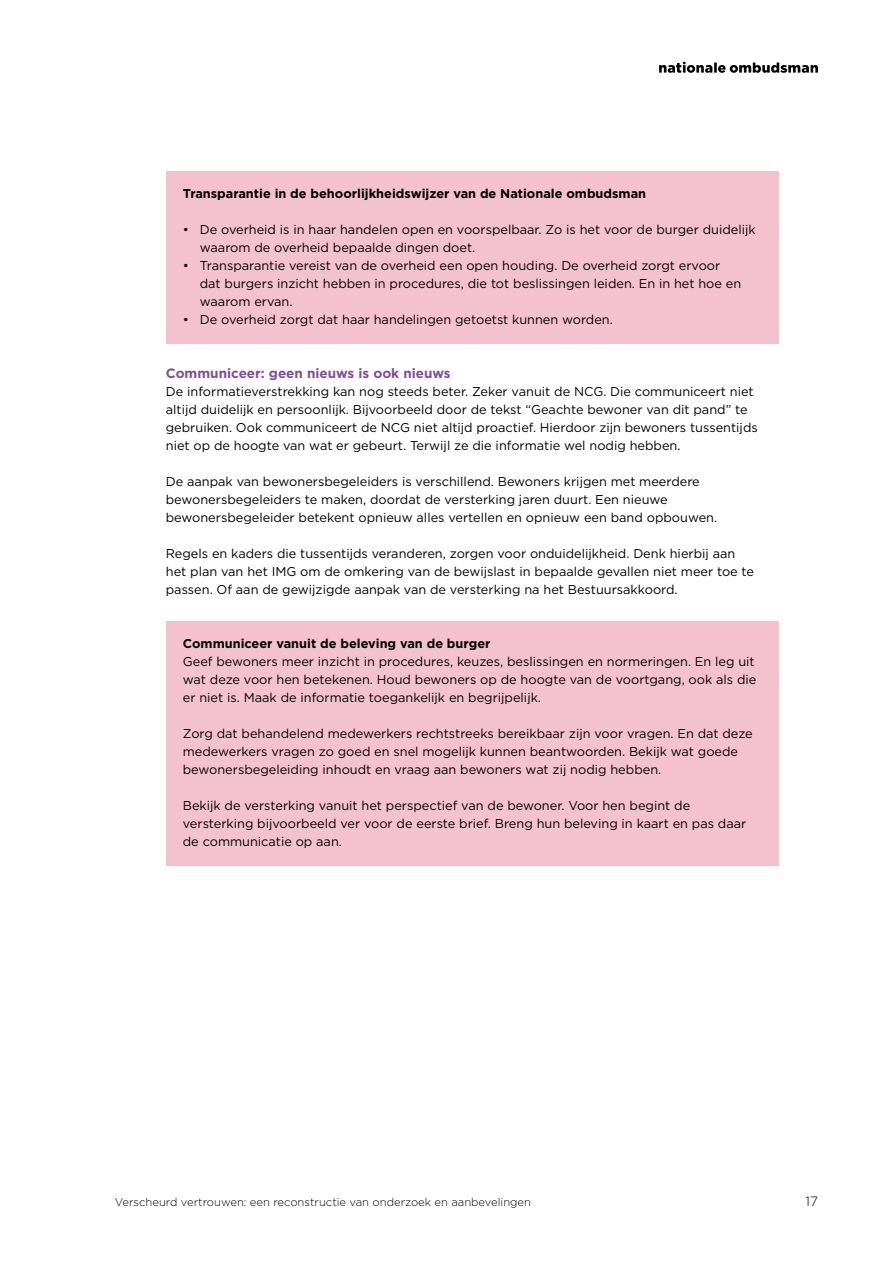
<style>
.page{position:relative;width:893px;height:1263px;background:#fff}
.page>*{position:absolute;margin:0;border:0;box-sizing:border-box;transform-origin:0 0}
.H3_Paragraafkop{font:700 13.5px "Gotham";color:#814d99}
.t1{font:300 13.5px "Gotham";color:#000}
.P_Broodtekst{font:12.75px/18px "Gotham";color:#000}
.Kader_bw_lichtroze{font:12.75px/18px "Gotham";color:#000}
.Kader_bw_lichtroze-2{font:700 12.75px "Gotham";color:#000}
.t2{font:300 11.25px "Gotham";color:#000}
</style>
<div class="page">
<svg style="left:659px;top:62px;width:159px;height:11px"></svg>
<div style="left:166px;top:171px;width:612px;height:47px;background:#f4c2ce"></div>
<div style="left:166px;top:207px;width:612px;height:65px;background:#f4c2ce"></div>
<div style="left:166px;top:243px;width:612px;height:83px;background:#f4c2ce"></div>
<div style="left:166px;top:297px;width:612px;height:47px;background:#f4c2ce"></div>
<div style="left:166px;top:621px;width:612px;height:47px;background:#f4c2ce"></div>
<div style="left:166px;top:639px;width:612px;height:83px;background:#f4c2ce"></div>
<div style="left:166px;top:711px;width:612px;height:83px;background:#f4c2ce"></div>
<div style="left:166px;top:783px;width:612px;height:83px;background:#f4c2ce"></div>
<p class="Kader_bw_lichtroze-2" style="left:183px;top:185px;width:465px">Transparantie in de behoorlijkheidswijzer van de Nationale ombudsman</p>
<p class="P_Broodtekst" style="left:200px;top:220px;width:557px;text-indent:-17px">• De overheid is in haar handelen open en voorspelbaar. Zo is het voor de burger duidelijk waarom de overheid bepaalde dingen doet.</p>
<p class="P_Broodtekst" style="left:200px;top:256px;width:543px;text-indent:-17px">• Transparantie vereist van de overheid een open houding. De overheid zorgt ervoor dat burgers inzicht hebben in procedures, die tot beslissingen leiden. En in het hoe en waarom ervan.</p>
<p class="P_Broodtekst" style="left:183px;top:310px;width:432px">• De overheid zorgt dat haar handelingen getoetst kunnen worden.</p>
<h3 class="H3_Paragraafkop" style="left:166px;top:364px;width:286px">Communiceer: geen nieuws is ook nieuws</h3>
<p class="P_Broodtekst" style="left:166px;top:382px;width:593px">De informatieverstrekking kan nog steeds beter. Zeker vanuit de NCG. Die communiceert niet altijd duidelijk en persoonlijk. Bijvoorbeeld door de tekst “Geachte bewoner van dit pand” te gebruiken. Ook communiceert de NCG niet altijd proactief. Hierdoor zijn bewoners tussentijds niet op de hoogte van wat er gebeurt. Terwijl ze die informatie wel nodig hebben.</p>
<p class="P_Broodtekst" style="left:166px;top:472px;width:553px">De aanpak van bewonersbegeleiders is verschillend. Bewoners krijgen met meerdere bewonersbegeleiders te maken, doordat de versterking jaren duurt. Een nieuwe bewonersbegeleider betekent opnieuw alles vertellen en opnieuw een band opbouwen.</p>
<p class="P_Broodtekst" style="left:166px;top:544px;width:590px">Regels en kaders die tussentijds veranderen, zorgen voor onduidelijkheid. Denk hierbij aan het plan van het IMG om de omkering van de bewijslast in bepaalde gevallen niet meer toe te passen. Of aan de gewijzigde aanpak van de versterking na het Bestuursakkoord.</p>
<p class="Kader_bw_lichtroze-2" style="left:183px;top:635px;width:309px">Communiceer vanuit de beleving van de burger</p>
<p class="Kader_bw_lichtroze" style="left:183px;top:652px;width:575px">Geef bewoners meer inzicht in procedures, keuzes, beslissingen en normeringen. En leg uit wat deze voor hen betekenen. Houd bewoners op de hoogte van de voortgang, ook als die er niet is. Maak de informatie toegankelijk en begrijpelijk.</p>
<p class="Kader_bw_lichtroze" style="left:183px;top:724px;width:571px">Zorg dat behandelend medewerkers rechtstreeks bereikbaar zijn voor vragen. En dat deze medewerkers vragen zo goed en snel mogelijk kunnen beantwoorden. Bekijk wat goede bewonersbegeleiding inhoudt en vraag aan bewoners wat zij nodig hebben.</p>
<p class="Kader_bw_lichtroze" style="left:183px;top:796px;width:565px">Bekijk de versterking vanuit het perspectief van de bewoner. Voor hen begint de versterking bijvoorbeeld ver voor de eerste brief. Breng hun beleving in kaart en pas daar de communicatie op aan.</p>
<p class="t2" style="left:115px;top:1195px;width:418px">Verscheurd vertrouwen: een reconstructie van onderzoek en aanbevelingen</p>
<p class="t1" style="left:805px;top:1193px;width:14px">17</p>
</div>
